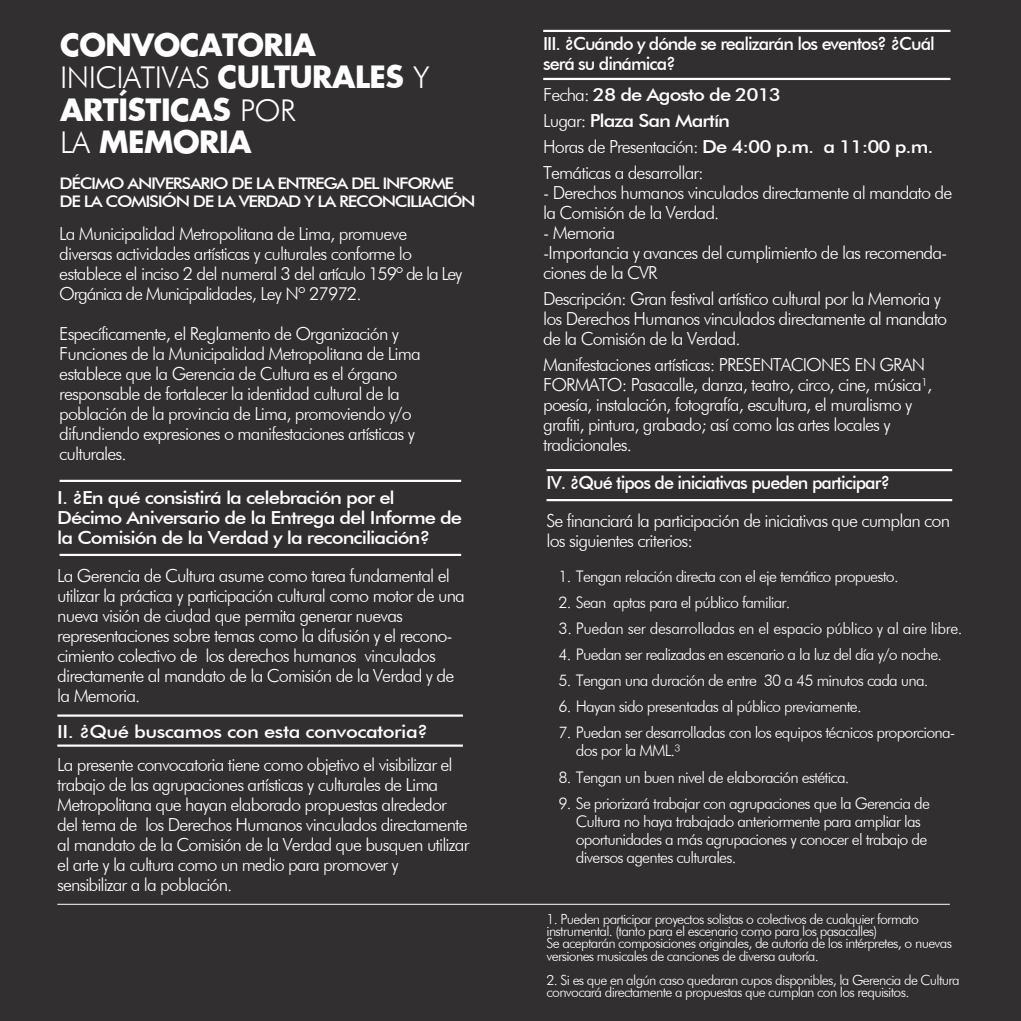
<style>
.page{position:relative;width:1021px;height:1021px;background:#fff}
.page>*{position:absolute;margin:0;border:0;box-sizing:border-box;transform-origin:0 0}
.t1{font:700 30px/32.2px "Futura";letter-spacing:-.02em;color:#fff}
.t2{font:300 30px "Futura BT";letter-spacing:-.02em;color:#fff}
.t3{font:300 18px/20px "Futura BT";letter-spacing:-.05em;color:#fff}
.t4{font:500 18px/20px "Futura BT";letter-spacing:-.05em;color:#fff;scale:1.12 1}
.t5{font:500 18px/20px "Futura BT";letter-spacing:-.05em;color:#fff}
.t6{font:500 18px "Futura BT";letter-spacing:-.025em;color:#fff;scale:1.12 1}
.t7{font:300 16px/18px "Futura BT";letter-spacing:-.05em;color:#fff}
.t8{font:500 16px/18px "Futura BT";letter-spacing:-.075em;color:#fff;scale:1.12 1}
.t9{font:300 16px "Futura BT";letter-spacing:-.025em;color:#fff}
.t10{font:300 14px/12px "Futura BT";letter-spacing:-.05em;color:#fff}
.s1{font-family:"Futura";font-weight:700}
.s2{font-family:"Futura BT";font-weight:300}
.s3{font-weight:500}
</style>
<div class="page">
<div style="left:0;top:0;width:1020px;height:1020px;background:#312f30"></div>
<hr style="left:60px;top:480px;width:401px;height:2px;background:#fff">
<hr style="left:60px;top:554px;width:401px;height:2px;background:#fff">
<hr style="left:543px;top:30px;width:407px;height:2px;background:#fff">
<hr style="left:57px;top:903px;width:892px;height:1px;background:#fff">
<hr style="left:543px;top:78px;width:407px;height:2px;background:#fff">
<hr style="left:57px;top:714px;width:406px;height:2px;background:#fff">
<hr style="left:57px;top:744px;width:406px;height:2px;background:#fff">
<hr style="left:546px;top:469px;width:406px;height:2px;background:#fff">
<hr style="left:546px;top:499px;width:406px;height:2px;background:#fff">
<h1 class="t1" style="left:60px;top:28px;width:257px">CONVOCATORIA</h1>
<h1 class="t2" style="left:60px;top:59px;width:371px">INICIATIVAS <span class="s1">CULTURALES</span> Y</h1>
<h1 class="t1" style="left:60px;top:92px;width:237px">ARTÍSTICAS <span class="s2">POR<br>LA</span> MEMORIA</h1>
<p class="t8" style="left:60px;top:174px;width:373px">DÉCIMO ANIVERSARIO DE LA ENTREGA DEL INFORME<br>DE LA COMISIÓN DE LA VERDAD Y LA RECONCILIACIÓN</p>
<p class="t3" style="left:59px;top:224px;width:405px">La Municipalidad Metropolitana de Lima, promueve diversas actividades artísticas y culturales conforme lo establece el inciso 2 del numeral 3 del artículo 159º de la Ley Orgánica de Municipalidades, Ley Nº 27972.</p>
<p class="t3" style="left:59px;top:324px;width:363px">Específicamente, el Reglamento de Organización y Funciones de la Municipalidad Metropolitana de Lima establece que la Gerencia de Cultura es el órgano responsable de fortalecer la identidad cultural de la población de la provincia de Lima, promoviendo y/o difundiendo expresiones o manifestaciones artísticas y culturales.</p>
<p class="t4" style="left:57px;top:487px;width:363px">I. ¿En qué consistirá la celebración por el<br>Décimo Aniversario de la Entrega del Informe de la Comisión de la Verdad y la reconciliación?</p>
<p class="t3" style="left:57px;top:565px;width:409px">La Gerencia de Cultura asume como tarea fundamental el utilizar la práctica y participación cultural como motor de una nueva visión de ciudad que permita generar nuevas representaciones sobre temas como la difusión y el recono&shy;cimiento colectivo de los derechos humanos vinculados directamente al mandato de la Comisión de la Verdad y de la Memoria.</p>
<p class="t6" style="left:57px;top:720px;width:333px">II. ¿Qué buscamos con esta convocatoria?</p>
<p class="t3" style="left:57px;top:754px;width:413px">La presente convocatoria tiene como objetivo el visibilizar el trabajo de las agrupaciones artísticas y culturales de Lima Metropolitana que hayan elaborado propuestas alrededor del tema de los Derechos Humanos vinculados directamente al mandato de la Comisión de la Verdad que busquen utilizar el arte y la cultura como un medio para promover y sensibilizar a la población.</p>
<p class="t5" style="left:543px;top:33px;width:393px">III. ¿Cuándo y dónde se realizarán los eventos? ¿Cuál será su dinámica?</p>
<p class="t3" style="left:543px;top:82px;width:392px;line-height:26px">Fecha: <span class="s3">28 de Agosto de 2013<br></span>Lugar: <span class="s3">Plaza San Martín<br></span>Horas de Presentación: <span class="s3">De 4:00 p.m. a 11:00 p.m.<br></span>Temáticas a desarrollar:</p>
<p class="t3" style="left:543px;top:183px;width:410px">- Derechos humanos vinculados directamente al mandato de la Comisión de la Verdad.</p>
<p class="t3" style="left:543px;top:223px;width:406px">- Memoria<br>-Importancia y avances del cumplimiento de las recomenda&shy;ciones de la CVR</p>
<p class="t3" style="left:543px;top:289px;width:405px">Descripción: Gran festival artístico cultural por la Memoria y los Derechos Humanos vinculados directamente al mandato de la Comisión de la Verdad.</p>
<p class="t3" style="left:543px;top:355px;width:390px">Manifestaciones artísticas: PRESENTACIONES EN GRAN FORMATO: Pasacalle, danza, teatro, circo, cine, música¹, poesía, instalación, fotografía, escultura, el muralismo y grafiti, pintura, grabado; así como las artes locales y tradicionales.</p>
<p class="t5" style="left:546px;top:473px;width:345px">IV. ¿Qué tipos de iniciativas pueden participar?</p>
<p class="t3" style="left:546px;top:510px;width:405px">Se financiará la participación de iniciativas que cumplan con los siguientes criterios:</p>
<p class="t7" style="left:558px;top:567px;width:341px">1. Tengan relación directa con el eje temático propuesto.</p>
<p class="t7" style="left:558px;top:593px;width:233px">2. Sean aptas para el público familiar.</p>
<p class="t9" style="left:558px;top:619px;width:405px">3. Puedan ser desarrolladas en el espacio público y al aire libre.</p>
<p class="t7" style="left:558px;top:645px;width:385px">4. Puedan ser realizadas en escenario a la luz del día y/o noche.</p>
<p class="t7" style="left:558px;top:671px;width:371px">5. Tengan una duración de entre 30 a 45 minutos cada una.</p>
<p class="t7" style="left:558px;top:697px;width:304px">6. Hayan sido presentadas al público previamente.</p>
<p class="t7" style="left:558px;top:723px;width:398px">7. Puedan ser desarrolladas con los equipos técnicos proporciona-</p>
<p class="t7" style="left:558px;top:767px;width:292px">8. Tengan un buen nivel de elaboración estética.</p>
<p class="t7" style="left:558px;top:793px;width:373px">9. Se priorizará trabajar con agrupaciones que la Gerencia de</p>
<p class="t7" style="left:576px;top:741px;width:106px">dos por la MML.³</p>
<p class="t7" style="left:576px;top:811px;width:353px">Cultura no haya trabajado anteriormente para ampliar las oportunidades a más agrupaciones y conocer el trabajo de diversos agentes culturales.</p>
<p class="t10" style="left:546px;top:913px;width:407px">1. Pueden participar proyectos solistas o colectivos de cualquier formato instrumental. (tanto para el escenario como para los pasacalles)<br>Se aceptarán composiciones originales, de autoría de los intérpretes, o nuevas versiones musicales de canciones de diversa autoría.</p>
<p class="t10" style="left:546px;top:973px;width:415px">2. Si es que en algún caso quedaran cupos disponibles, la Gerencia de Cultura convocará directamente a propuestas que cumplan con los requisitos.</p>
</div>
